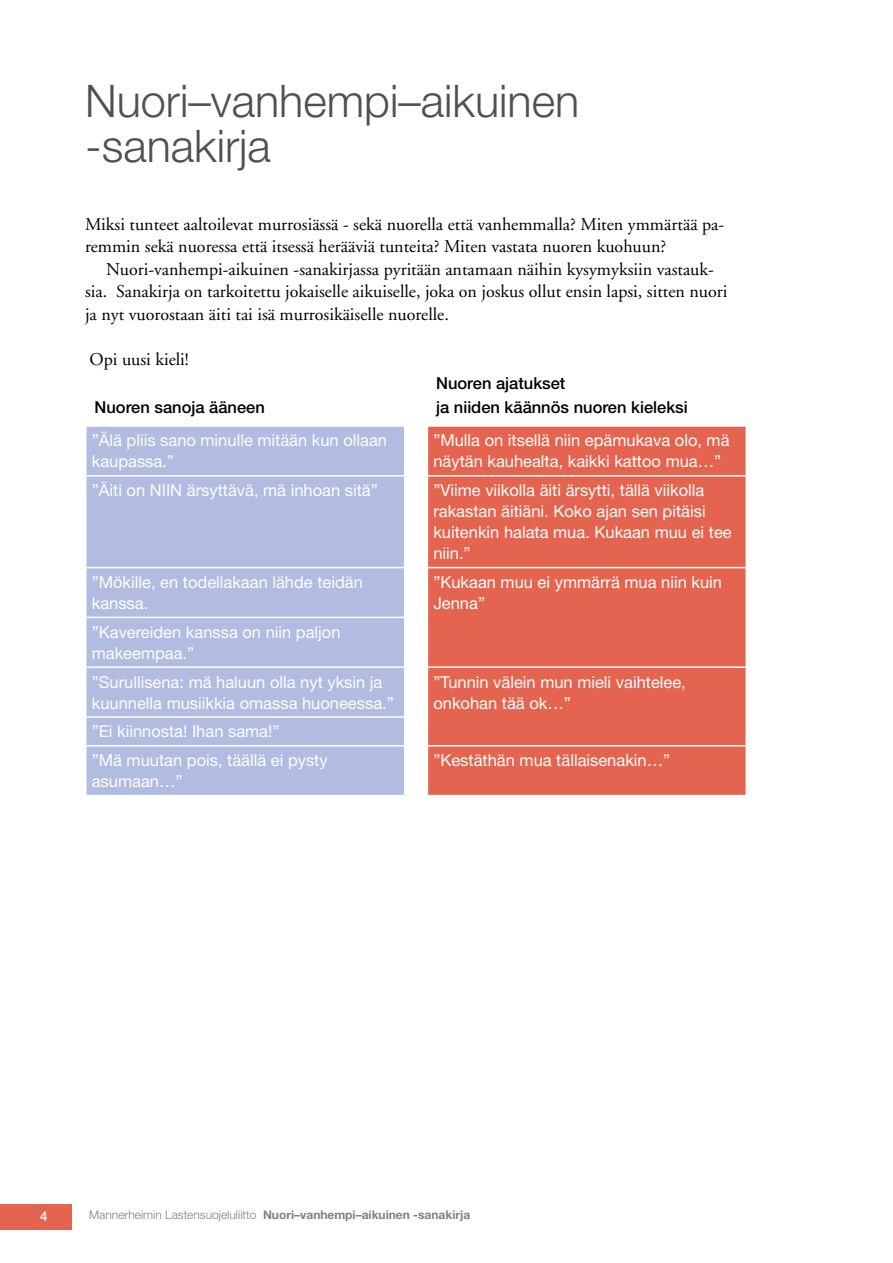
<style>
.page{position:relative;width:893px;height:1263px;background:#fff}
.page>*{position:absolute;margin:0;border:0;box-sizing:border-box;transform-origin:0 0}
.t1{font:300 45px/45px "Helvetica Neue LT Std";color:#504f53}
.t2{font:18px/22.5px "Adobe Garamond";color:#000}
.t3{font:16.5px/21px "Helvetica Neue LT Std";color:#fff}
.t4{font:500 16.5px/24px "Helvetica Neue LT Std";color:#000}
.t5{font:500 13.5px "Helvetica Neue LT Std";color:#fff}
.t6{font:700 12px "Helvetica Neue LT Std";color:#818084}
.s1{font-weight:300}
</style>
<div class="page">
<div style="left:0;top:1204px;width:72px;height:25px;background:#e46450"></div>
<div style="left:87px;top:427px;width:317px;height:368px;background:#b1bce0"></div>
<div style="left:428px;top:427px;width:318px;height:368px;background:#e46450"></div>
<hr style="left:87px;top:475px;width:318px;height:1px;background:#fff">
<hr style="left:87px;top:567px;width:318px;height:1px;background:#fff">
<hr style="left:87px;top:617px;width:318px;height:1px;background:#fff">
<hr style="left:87px;top:666px;width:318px;height:2px;background:#fff">
<hr style="left:87px;top:716px;width:318px;height:2px;background:#fff">
<hr style="left:87px;top:745px;width:318px;height:1px;background:#fff">
<hr style="left:427px;top:475px;width:319px;height:1px;background:#fff">
<hr style="left:427px;top:567px;width:319px;height:1px;background:#fff">
<hr style="left:427px;top:666px;width:319px;height:2px;background:#fff">
<hr style="left:427px;top:745px;width:319px;height:1px;background:#fff">
<h1 class="t1" style="left:85px;top:78px;width:496px">Nuori–vanhempi–aikuinen -sanakirja</h1>
<p class="t2" style="left:85px;top:213px;width:641px">Miksi tunteet aaltoilevat murrosiässä - sekä nuorella että vanhemmalla? Miten ymmärtää pa&shy;remmin sekä nuoressa että itsessä herääviä tunteita? Miten vastata nuoren kuohuun?</p>
<p class="t2" style="left:85px;top:258px;width:644px;text-indent:21px">Nuori-vanhempi-aikuinen -sanakirjassa pyritään antamaan näihin kysymyksiin vastauk&shy;sia. Sanakirja on tarkoitettu jokaiselle aikuiselle, joka on joskus ollut ensin lapsi, sitten nuori ja nyt vuorostaan äiti tai isä murrosikäiselle nuorelle.</p>
<p class="t2" style="left:90px;top:348px;width:101px">Opi uusi kieli!</p>
<p class="t4" style="left:95px;top:395px;width:172px">Nuoren sanoja ääneen</p>
<p class="t4" style="left:436px;top:371px;width:253px">Nuoren ajatukset<br>ja niiden käännös nuoren kieleksi</p>
<p class="t3" style="left:92px;top:430px;width:297px">”Älä pliis sano minulle mitään kun ollaan kaupassa.”</p>
<p class="t3" style="left:433px;top:430px;width:298px">”Mulla on itsellä niin epämukava olo, mä näytän kauhealta, kaikki kattoo mua…”</p>
<p class="t3" style="left:92px;top:479px;width:288px">”Äiti on NIIN ärsyttävä, mä inhoan sitä”</p>
<p class="t3" style="left:433px;top:479px;width:300px">”Viime viikolla äiti ärsytti, tällä viikolla rakastan äitiäni. Koko ajan sen pitäisi kuitenkin halata mua. Kukaan muu ei tee niin.”</p>
<p class="t3" style="left:92px;top:571px;width:273px">”Mökille, en todellakaan lähde teidän kanssa.</p>
<p class="t3" style="left:433px;top:571px;width:290px">”Kukaan muu ei ymmärrä mua niin kuin<br>Jenna”</p>
<p class="t3" style="left:92px;top:621px;width:250px">”Kavereiden kanssa on niin paljon makeempaa.”</p>
<p class="t3" style="left:92px;top:671px;width:303px">”Surullisena: mä haluun olla nyt yksin ja kuunnella musiikkia omassa huoneessa.”</p>
<p class="t3" style="left:433px;top:671px;width:254px">”Tunnin välein mun mieli vaihtelee, onkohan tää ok…”</p>
<p class="t3" style="left:92px;top:717px;width:237px;line-height:28.8px">”Ei kiinnosta! Ihan sama!”<br>”Mä muutan pois, täällä ei pysty</p>
<p class="t3" style="left:92px;top:770px;width:92px">asumaan…”</p>
<p class="t3" style="left:433px;top:749px;width:238px">”Kestäthän mua tällaisenakin…”</p>
<p class="t5" style="left:40px;top:1208px;width:9px">4</p>
<p class="t6" style="left:89px;top:1208px;width:383px"><span class="s1">Mannerheimin Lastensuojeluliitto</span> Nuori–vanhempi–aikuinen -sanakirja</p>
</div>
